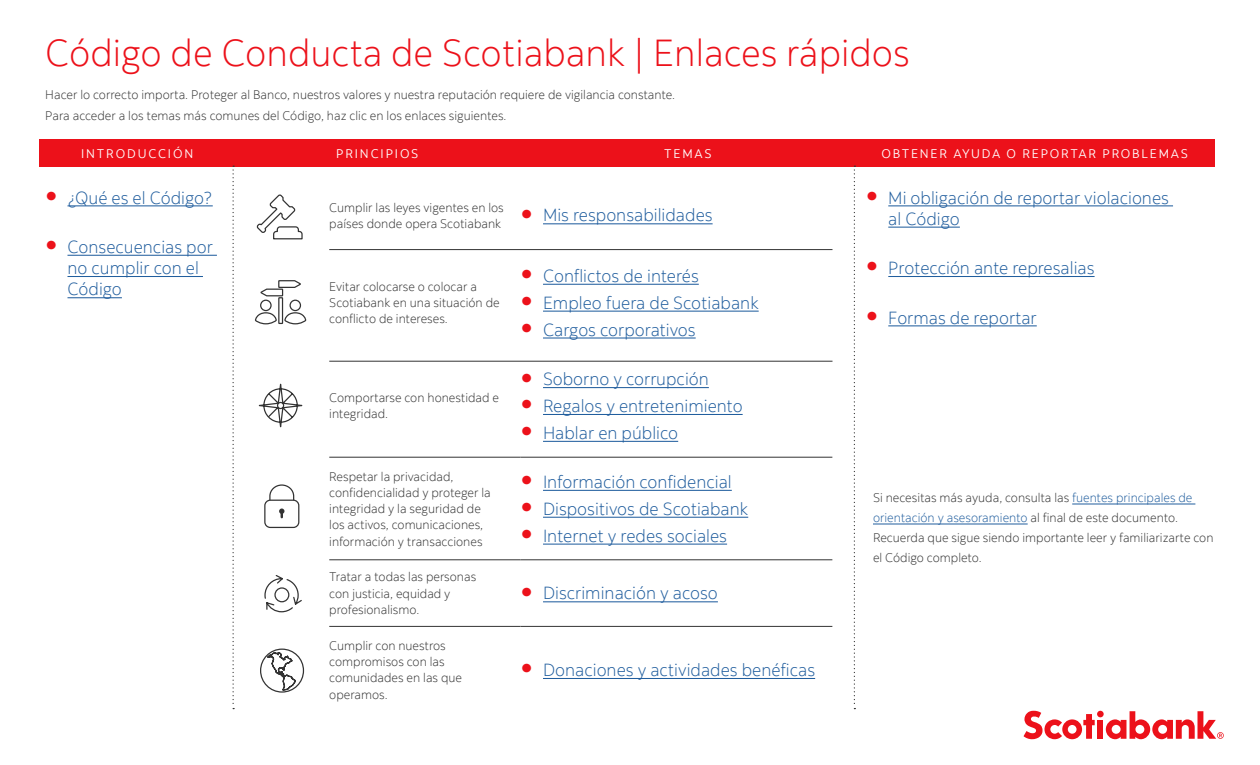
<style>
.page{position:relative;width:1260px;height:765px;background:#fff}
.page>*{position:absolute;margin:0;border:0;box-sizing:border-box;transform-origin:0 0}
.t1{font:300 37.5px "Scotia";color:#ec111a}
.t2{font:300 17.5px/21.2px "Scotia";color:#215e9e}
.Text_Bullet_1{font:300 12.5px/16.2px "Scotia";color:#333}
.t3{font:12.5px "Scotia";letter-spacing:.14em;color:#fff}
.s1{font-family:"Frutiger LT Pro";font-size:25px;color:#ec111a}
.s2{color:#215e9e}
</style>
<div class="page">
<svg style="left:264px;top:575px;width:38px;height:38px"></svg>
<div style="left:40px;top:139px;width:1175px;height:28px;background:#ec111a"></div>
<hr style="left:68px;top:205px;width:145px;height:1px;background:#215e9e">
<hr style="left:68px;top:255px;width:149px;height:1px;background:#215e9e">
<hr style="left:68px;top:276px;width:135px;height:1px;background:#215e9e">
<hr style="left:68px;top:297px;width:54px;height:1px;background:#215e9e">
<hr style="left:888px;top:205px;width:285px;height:1px;background:#215e9e">
<hr style="left:888px;top:227px;width:72px;height:1px;background:#215e9e">
<hr style="left:888px;top:276px;width:207px;height:1px;background:#215e9e">
<hr style="left:888px;top:325px;width:149px;height:1px;background:#215e9e">
<hr style="left:329px;top:457px;width:192px;height:1px;background:#333">
<hr style="left:521px;top:457px;width:311px;height:1px;background:#333">
<hr style="left:329px;top:559px;width:192px;height:1px;background:#333">
<hr style="left:521px;top:559px;width:311px;height:1px;background:#333">
<hr style="left:329px;top:626px;width:192px;height:1px;background:#333">
<hr style="left:521px;top:626px;width:311px;height:1px;background:#333">
<hr style="left:543px;top:223px;width:170px;height:1px;background:#215e9e">
<hr style="left:543px;top:284px;width:156px;height:1px;background:#215e9e">
<hr style="left:543px;top:311px;width:216px;height:1px;background:#215e9e">
<hr style="left:543px;top:337px;width:153px;height:2px;background:#215e9e">
<hr style="left:543px;top:387px;width:166px;height:1px;background:#215e9e">
<hr style="left:543px;top:414px;width:200px;height:1px;background:#215e9e">
<hr style="left:543px;top:441px;width:135px;height:1px;background:#215e9e">
<hr style="left:543px;top:490px;width:189px;height:1px;background:#215e9e">
<hr style="left:543px;top:517px;width:205px;height:1px;background:#215e9e">
<hr style="left:543px;top:544px;width:184px;height:1px;background:#215e9e">
<hr style="left:543px;top:601px;width:175px;height:1px;background:#215e9e">
<hr style="left:543px;top:678px;width:272px;height:1px;background:#215e9e">
<svg style="left:232px;top:166px;width:2px;height:543px"></svg>
<svg style="left:854px;top:166px;width:1px;height:543px"></svg>
<hr style="left:1072px;top:504px;width:123px;height:1px;background:#215e9e">
<hr style="left:873px;top:524px;width:155px;height:1px;background:#215e9e">
<div style="left:1097px;top:720px;width:6px;height:19px;background:#ec111a"></div>
<div style="left:1097px;top:711px;width:7px;height:6px;background:#ec111a;border-radius:50%"></div>
<svg style="left:1024px;top:711px;width:71px;height:28px"></svg>
<svg style="left:1106px;top:711px;width:118px;height:28px"></svg>
<svg style="left:255px;top:312px;width:22px;height:13px"></svg>
<div style="left:260px;top:300px;width:12px;height:11px;border:1px solid #333;border-radius:50%"></div>
<svg style="left:285px;top:312px;width:22px;height:13px"></svg>
<div style="left:290px;top:300px;width:11px;height:11px;border:1px solid #333;border-radius:50%"></div>
<svg style="left:260px;top:280px;width:41px;height:17px"></svg>
<div style="left:278px;top:297px;width:5px;height:27px;border:1px solid #333"></div>
<svg style="left:258px;top:383px;width:45px;height:45px"></svg>
<svg style="left:269px;top:484px;width:26px;height:16px"></svg>
<svg style="left:279px;top:509px;width:5px;height:8px"></svg>
<div style="left:264px;top:500px;width:35px;height:28px;border:1px solid #333;border-radius:5px"></div>
<div style="left:260px;top:649px;width:44px;height:44px;border:1px solid #333;border-radius:50%"></div>
<svg style="left:264px;top:651px;width:33px;height:40px"></svg>
<hr style="left:329px;top:361px;width:503px;height:1px;background:#333">
<hr style="left:329px;top:249px;width:503px;height:1px;background:#333">
<svg style="left:256px;top:194px;width:47px;height:46px"></svg>
<p class="t1" style="left:45px;top:30px;width:866px">Código de Conducta de Scotiabank | Enlaces rápidos</p>
<p class="Text_Bullet_1" style="left:45px;top:83px;width:631px;line-height:21.2px">Hacer lo correcto importa. Proteger al Banco, nuestros valores y nuestra reputación requiere de vigilancia constante.<br>Para acceder a los temas más comunes del Código, haz clic en los enlaces siguientes.</p>
<p class="t3" style="left:81px;top:145px;width:114px">INTRODUCCIÓN</p>
<p class="t3" style="left:336px;top:145px;width:84px">PRINCIPIOS</p>
<p class="t3" style="left:664px;top:145px;width:49px">TEMAS</p>
<p class="t2" style="left:45px;top:187px;width:169px"><span class="s1">•</span> ¿Qué es el Código?</p>
<p class="t2" style="left:68px;top:236px;width:147px;text-indent:-22px"><span class="s1">•</span> Consecuencias por no cumplir con el<br>Código</p>
<p class="Text_Bullet_1" style="left:329px;top:199px;width:176px">Cumplir las leyes vigentes en los países donde opera Scotiabank</p>
<p class="t2" style="left:521px;top:205px;width:194px"><span class="s1">•</span> Mis responsabilidades</p>
<p class="Text_Bullet_1" style="left:329px;top:278px;width:172px">Evitar colocarse o colocar a<br>Scotiabank en una situación de conflicto de intereses.</p>
<p class="Text_Bullet_1" style="left:329px;top:390px;width:171px">Comportarse con honestidad e integridad.</p>
<p class="t2" style="left:521px;top:265px;width:180px"><span class="s1">•</span> Conflictos de interés</p>
<p class="t2" style="left:521px;top:292px;width:240px"><span class="s1">•</span> Empleo fuera de Scotiabank</p>
<p class="t2" style="left:521px;top:319px;width:177px"><span class="s1">•</span> Cargos corporativos</p>
<p class="t2" style="left:521px;top:368px;width:190px"><span class="s1">•</span> Soborno y corrupción</p>
<p class="t2" style="left:521px;top:395px;width:224px"><span class="s1">•</span> Regalos y entretenimiento</p>
<p class="t2" style="left:521px;top:422px;width:159px"><span class="s1">•</span> Hablar en público</p>
<p class="Text_Bullet_1" style="left:329px;top:468px;width:163px">Respetar la privacidad, confidencialidad y proteger la integridad y la seguridad de los activos, comunicaciones, información y transacciones</p>
<p class="t2" style="left:521px;top:471px;width:213px"><span class="s1">•</span> Información confidencial</p>
<p class="t2" style="left:521px;top:498px;width:229px"><span class="s1">•</span> Dispositivos de Scotiabank</p>
<p class="t2" style="left:521px;top:525px;width:208px"><span class="s1">•</span> Internet y redes sociales</p>
<p class="Text_Bullet_1" style="left:329px;top:569px;width:149px">Tratar a todas las personas con justicia, equidad y profesionalismo.</p>
<p class="Text_Bullet_1" style="left:329px;top:637px;width:134px">Cumplir con nuestros compromisos con las comunidades en las que operamos.</p>
<p class="t2" style="left:521px;top:583px;width:199px"><span class="s1">•</span> Discriminación y acoso</p>
<p class="t2" style="left:521px;top:659px;width:296px"><span class="s1">•</span> Donaciones y actividades benéficas</p>
<p class="t3" style="left:882px;top:145px;width:308px">OBTENER AYUDA O REPORTAR PROBLEMAS</p>
<p class="t2" style="left:888px;top:187px;width:282px;text-indent:-22px"><span class="s1">•</span> Mi obligación de reportar violaciones al Código</p>
<p class="t2" style="left:866px;top:257px;width:230px"><span class="s1">•</span> Protección ante represalias</p>
<p class="t2" style="left:866px;top:307px;width:172px"><span class="s1">•</span> Formas de reportar</p>
<p class="Text_Bullet_1" style="left:873px;top:488px;width:342px;line-height:20px">Si necesitas más ayuda, consulta las <span class="s2">fuentes principales de orientación y asesoramiento</span> al final de este documento.<br>Recuerda que sigue siendo importante leer y familiarizarte con el Código completo.</p>
</div>
